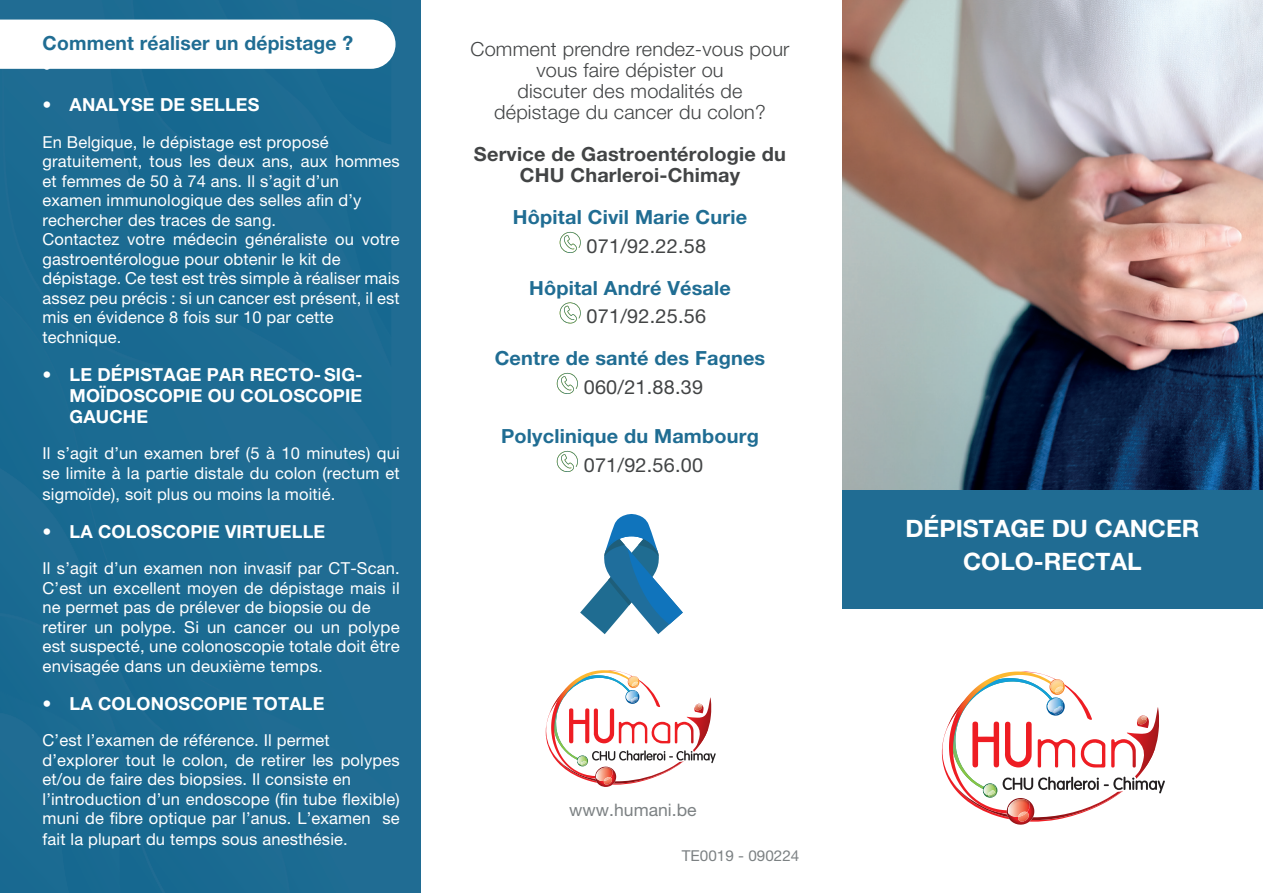
<style>
.page{position:relative;width:1263px;height:893px;background:#fff}
.page>*{position:absolute;margin:0;border:0;box-sizing:border-box;transform-origin:0 0}
.t1{font:700 24px/33px "Helvetica Neue LT Pro";color:#fff;text-align:center}
.t2{font:700 19.5px "Helvetica Neue LT Pro";letter-spacing:.01em;color:#206d93}
.t3{font:300 19.5px/21px "Helvetica Neue LT Pro";letter-spacing:.01em;color:#424445;text-align:center}
.t4{font:19.5px "Helvetica Neue LT Pro";letter-spacing:.01em;color:#424445}
.t5{font:700 19.5px/21px "Helvetica Neue LT Pro";letter-spacing:.01em;color:#424445;text-align:center}
.t6{font:700 18px/21px "Helvetica Neue LT Pro";letter-spacing:.01em;color:#fff;text-align:justify}
.t7{font:17.25px "Helvetica Neue LT Pro";color:#7c8183}
.t8{font:16.5px/19.5px "Helvetica Neue LT Pro";letter-spacing:.01em;color:#fff}
.t9{font:15px "Helvetica Neue LT Pro";color:#7c8183}
</style>
<div class="page">
<div style="left:0;top:0;width:421px;height:893px;background:#206c93"></div>
<img style="left:842px;top:0;width:421px;height:490px">
<div style="left:0;top:19px;width:395px;height:50px;background:#fff"></div>
<svg style="left:942px;top:671px;width:223px;height:151px"></svg>
<svg style="left:546px;top:670px;width:170px;height:117px"></svg>
<div style="left:842px;top:490px;width:421px;height:118px;background:#206c93"></div>
<svg style="left:560px;top:232px;width:21px;height:21px"></svg>
<svg style="left:560px;top:302px;width:21px;height:22px"></svg>
<svg style="left:557px;top:373px;width:21px;height:21px"></svg>
<svg style="left:557px;top:451px;width:21px;height:21px"></svg>
<svg style="left:580px;top:514px;width:103px;height:120px"></svg>
<p class="t2" style="left:43px;top:31px;width:312px">Comment réaliser un dépistage ?</p>
<p class="t6" style="left:43px;top:56px;width:11px">•</p>
<p class="t6" style="left:43px;top:94px;width:218px">• ANALYSE DE SELLES</p>
<p class="t8" style="left:43px;top:132px;width:359px">En Belgique, le dépistage est proposé gratuitement, tous les deux ans, aux hommes et femmes de 50 à 74 ans. Il s’agit d’un examen immunologique des selles afin d’y rechercher des traces de sang.<br>Contactez votre médecin généraliste ou votre gastroentérologue pour obtenir le kit de dépistage. Ce test est très simple à réaliser mais assez peu précis : si un cancer est présent, il est mis en évidence 8 fois sur 10 par cette technique.</p>
<p class="t6" style="left:70px;top:363px;width:295px;text-indent:-27px">• LE DÉPISTAGE PAR RECTO- SIG-MOÏDOSCOPIE OU COLOSCOPIE GAUCHE</p>
<p class="t8" style="left:43px;top:443px;width:359px">Il s’agit d’un examen bref (5 à 10 minutes) qui se limite à la partie distale du colon (rectum et</p>
<p class="t8" style="left:43px;top:484px;width:294px">sigmoïde), soit plus ou moins la moitié.</p>
<p class="t6" style="left:43px;top:520px;width:284px">• LA COLOSCOPIE VIRTUELLE</p>
<p class="t8" style="left:43px;top:558px;width:359px">Il s’agit d’un examen non invasif par CT-Scan.<br>C’est un excellent moyen de dépistage mais il ne permet pas de prélever de biopsie ou de retirer un polype. Si un cancer ou un polype est suspecté, une colonoscopie totale doit être envisagée dans un deuxième temps.</p>
<p class="t6" style="left:43px;top:692px;width:283px">• LA COLONOSCOPIE TOTALE</p>
<p class="t8" style="left:43px;top:730px;width:359px">C’est l’examen de référence. Il permet d’explorer tout le colon, de retirer les polypes et/ou de faire des biopsies. Il consiste en l’introduction d’un endoscope (fin tube flexible) muni de fibre optique par l’anus. L’examen se</p>
<p class="t8" style="left:43px;top:829px;width:307px">fait la plupart du temps sous anesthésie.</p>
<p class="t3" style="left:470px;top:39px;width:320px">Comment prendre rendez-vous pour vous faire dépister ou<br>discuter des modalités de<br>dépistage du cancer du colon?</p>
<p class="t5" style="left:474px;top:144px;width:314px">Service de Gastroentérologie du<br>CHU Charleroi-Chimay</p>
<p class="t2" style="left:513px;top:205px;width:236px">Hôpital Civil Marie Curie</p>
<p class="t4" style="left:587px;top:234px;width:121px">071/92.22.58</p>
<p class="t2" style="left:529px;top:276px;width:203px">Hôpital André Vésale</p>
<p class="t4" style="left:587px;top:305px;width:121px">071/92.25.56</p>
<p class="t2" style="left:495px;top:346px;width:272px">Centre de santé des Fagnes</p>
<p class="t4" style="left:584px;top:375px;width:121px">060/21.88.39</p>
<p class="t2" style="left:501px;top:424px;width:259px">Polyclinique du Mambourg</p>
<p class="t4" style="left:584px;top:453px;width:121px">071/92.56.00</p>
<p class="t7" style="left:569px;top:799px;width:129px">www.humani.be</p>
<p class="t9" style="left:682px;top:847px;width:119px">TE0019 - 090224</p>
<h1 class="t1" style="left:905px;top:512px;width:296px">DÉPISTAGE DU CANCER<br>COLO-RECTAL</h1>
</div>
